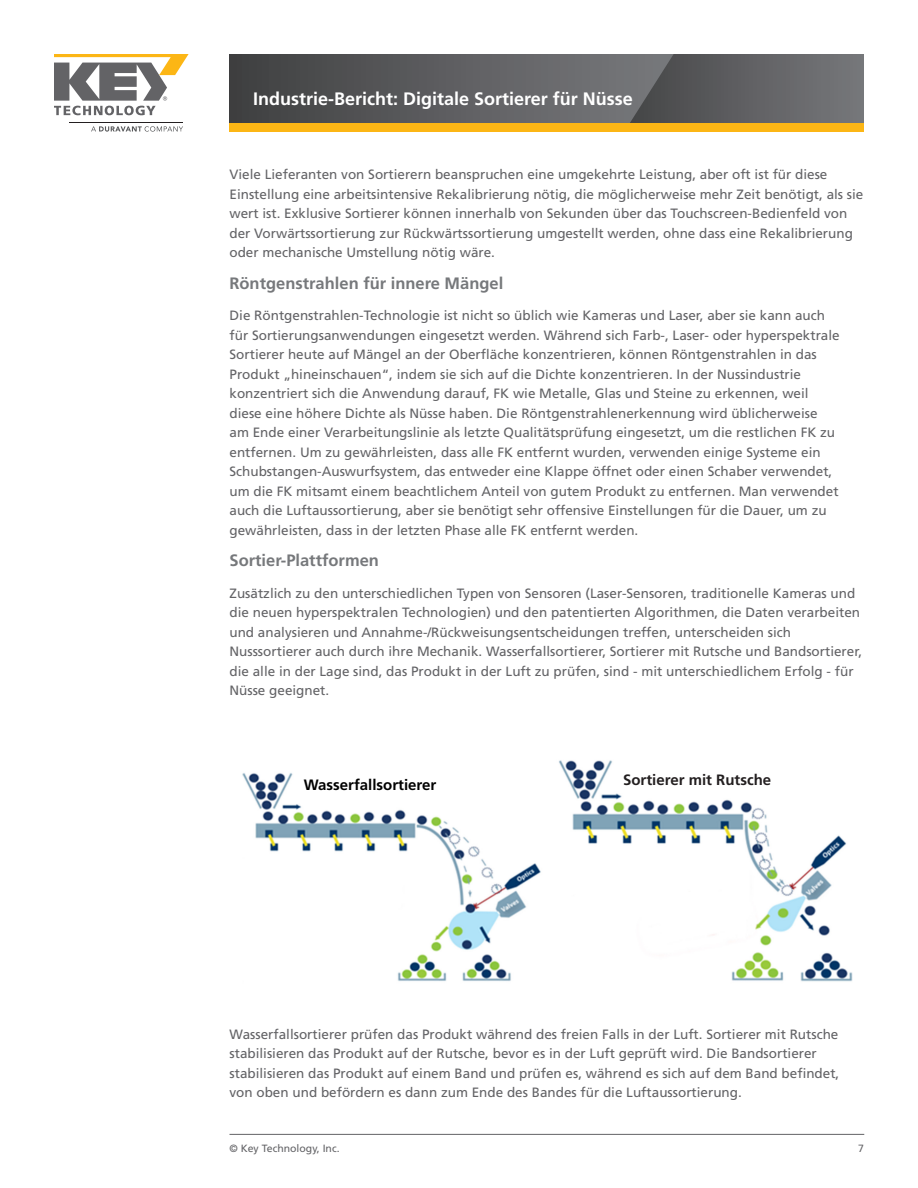
<style>
.page{position:relative;width:918px;height:1188px;background:#fff}
.page>*{position:absolute;margin:0;border:0;box-sizing:border-box;transform-origin:0 0}
.Document_Title__Head{font:700 18px "Frutiger LT Std";color:#fff}
.Main_Body_Text{font:700 16.5px "Frutiger LT Std";color:#76787b}
.Address{font:700 15px "Frutiger LT Std";color:#000}
.Address-2{font:700 15px "Frutiger LT Std";color:#231f20}
.Main_Body_Text-2{font:13.5px/19.5px "Frutiger LT Std";color:#636366}
.t1{font:10.5px "Frutiger LT Std";color:#636366}
</style>
<div class="page">
<hr style="left:230px;top:1134px;width:634px;height:1px;background:#636366">
<svg style="left:230px;top:54px;width:400px;height:69px;background:#5a5a5c"></svg>
<svg style="left:630px;top:54px;width:234px;height:69px;background:#626366"></svg>
<div style="left:230px;top:123px;width:634px;height:9px;background:#fcb615"></div>
<svg style="left:54px;top:54px;width:135px;height:61px"></svg>
<svg style="left:91px;top:126px;width:92px;height:6px"></svg>
<hr style="left:69px;top:122px;width:114px;height:1px;background:#231f20">
<img style="left:242px;top:760px;width:611px;height:222px">
<div style="left:300px;top:765px;width:140px;height:39px;background:#fff"></div>
<div style="left:623px;top:765px;width:170px;height:30px;background:#fff"></div>
<p class="Document_Title__Head" style="left:253px;top:88px;width:381px">Industrie-Bericht: Digitale Sortierer für Nüsse</p>
<p class="Main_Body_Text-2" style="left:230px;top:165px;width:635px">Viele Lieferanten von Sortierern beanspruchen eine umgekehrte Leistung, aber oft ist für diese Einstellung eine arbeitsintensive Rekalibrierung nötig, die möglicherweise mehr Zeit benötigt, als sie wert ist. Exklusive Sortierer können innerhalb von Sekunden über das Touchscreen-Bedienfeld von der Vorwärtssortierung zur Rückwärtssortierung umgestellt werden, ohne dass eine Rekalibrierung oder mechanische Umstellung nötig wäre.</p>
<p class="Main_Body_Text" style="left:230px;top:273px;width:275px">Röntgenstrahlen für innere Mängel</p>
<p class="Main_Body_Text-2" style="left:230px;top:306px;width:612px">Die Röntgenstrahlen-Technologie ist nicht so üblich wie Kameras und Laser, aber sie kann auch für Sortierungsanwendungen eingesetzt werden. Während sich Farb-, Laser- oder hyperspektrale Sortierer heute auf Mängel an der Oberfläche konzentrieren, können Röntgenstrahlen in das Produkt „hineinschauen“, indem sie sich auf die Dichte konzentrieren. In der Nussindustrie konzentriert sich die Anwendung darauf, FK wie Metalle, Glas und Steine zu erkennen, weil diese eine höhere Dichte als Nüsse haben. Die Röntgenstrahlenerkennung wird üblicherweise am Ende einer Verarbeitungslinie als letzte Qualitätsprüfung eingesetzt, um die restlichen FK zu entfernen. Um zu gewährleisten, dass alle FK entfernt wurden, verwenden einige Systeme ein Schubstangen-Auswurfsystem, das entweder eine Klappe öffnet oder einen Schaber verwendet, um die FK mitsamt einem beachtlichem Anteil von gutem Produkt zu entfernen. Man verwendet auch die Luftaussortierung, aber sie benötigt sehr offensive Einstellungen für die Dauer, um zu gewährleisten, dass in der letzten Phase alle FK entfernt werden.</p>
<p class="Main_Body_Text" style="left:230px;top:551px;width:151px">Sortier-Plattformen</p>
<p class="Main_Body_Text-2" style="left:230px;top:583px;width:634px">Zusätzlich zu den unterschiedlichen Typen von Sensoren (Laser-Sensoren, traditionelle Kameras und die neuen hyperspektralen Technologien) und den patentierten Algorithmen, die Daten verarbeiten und analysieren und Annahme-/Rückweisungsentscheidungen treffen, unterscheiden sich Nusssortierer auch durch ihre Mechanik. Wasserfallsortierer, Sortierer mit Rutsche und Bandsortierer, die alle in der Lage sind, das Produkt in der Luft zu prüfen, sind - mit unterschiedlichem Erfolg - für Nüsse geeignet.</p>
<p class="Address" style="left:304px;top:776px;width:134px">Wasserfallsortierer</p>
<p class="Address-2" style="left:623px;top:771px;width:150px">Sortierer mit Rutsche</p>
<p class="Main_Body_Text-2" style="left:230px;top:1024px;width:611px">Wasserfallsortierer prüfen das Produkt während des freien Falls in der Luft. Sortierer mit Rutsche stabilisieren das Produkt auf der Rutsche, bevor es in der Luft geprüft wird. Die Bandsortierer stabilisieren das Produkt auf einem Band und prüfen es, während es sich auf dem Band befindet, von oben und befördern es dann zum Ende des Bandes für die Luftaussortierung.</p>
<p class="t1" style="left:230px;top:1142px;width:112px">© Key Technology, Inc.</p>
<p class="t1" style="left:858px;top:1142px;width:7px">7</p>
</div>
